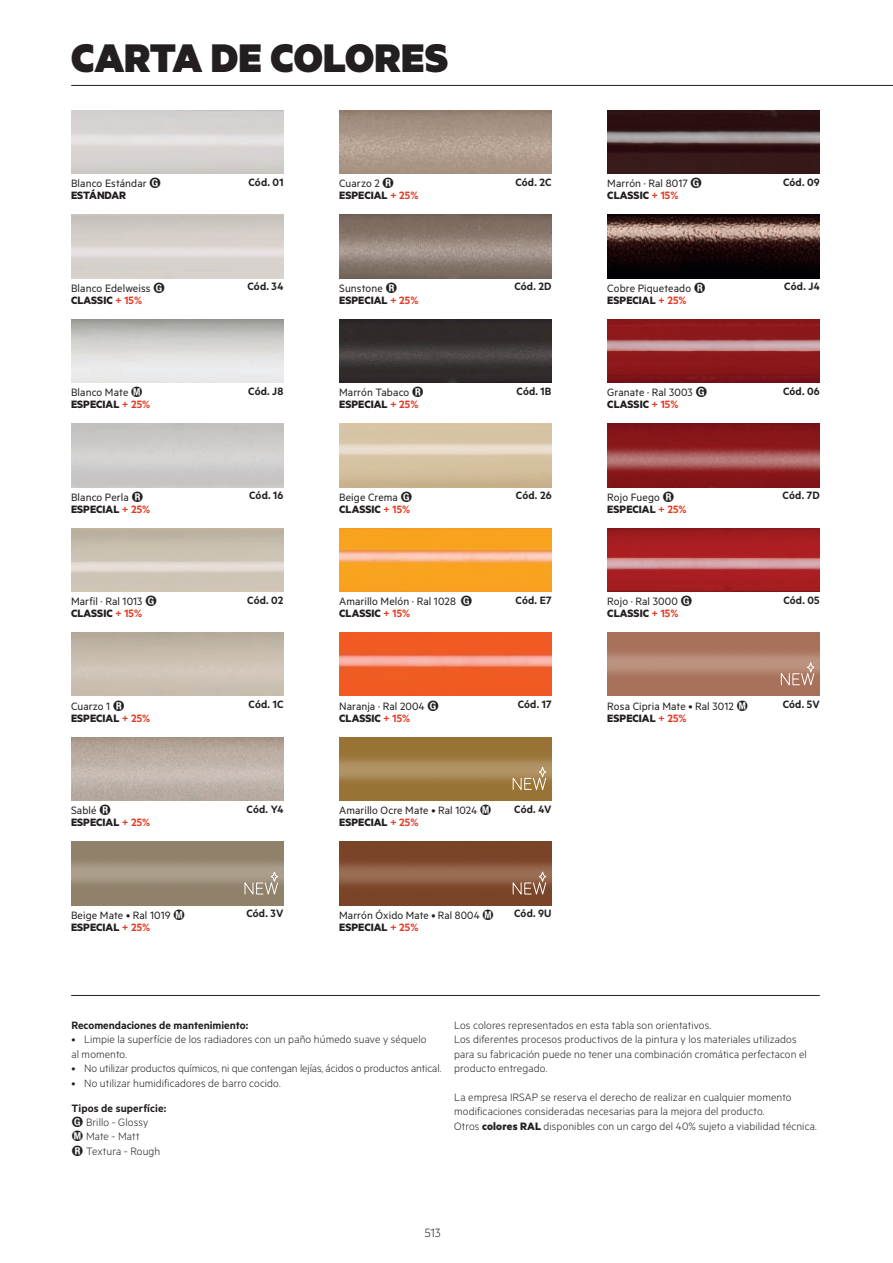
<style>
.page{position:relative;width:893px;height:1263px;background:#fff}
.page>*{position:absolute;margin:0;border:0;box-sizing:border-box;transform-origin:0 0}
.t1{font:900 45px "Metric";letter-spacing:-.005em;color:#231f20}
.t2{font:300 13.5px "Metric";color:#231f20}
.t3{font:300 12px/14.4px "Metric";letter-spacing:.01em;color:#231f20}
.t4{font:12px/12px "Metric";letter-spacing:.01em;color:#231f20}
.t5{font:600 12px "Metric";letter-spacing:.005em;color:#231f20}
.t6{font:700 12px/12px "Metric";color:#231f20}
.s1{font-weight:400}
.s2{font-weight:600;color:#e53922}
.s3{font-weight:700}
</style>
<div class="page">
<hr style="left:71px;top:85px;width:822px;height:1px;background:#231f20">
<hr style="left:71px;top:995px;width:749px;height:1px;background:#231f20">
<img style="left:607px;top:110px;width:212px;height:64px">
<img style="left:607px;top:215px;width:212px;height:63px">
<img style="left:607px;top:319px;width:212px;height:63px">
<img style="left:607px;top:528px;width:212px;height:63px">
<img style="left:607px;top:633px;width:212px;height:63px">
<img style="left:607px;top:424px;width:212px;height:63px">
<svg style="left:781px;top:661px;width:34px;height:27px"></svg>
<svg style="left:71px;top:110px;width:212px;height:64px;background:#d7d3d1"></svg>
<svg style="left:71px;top:215px;width:212px;height:64px;background:#d5d0cb"></svg>
<svg style="left:71px;top:319px;width:212px;height:64px;background:#d3d3d1"></svg>
<svg style="left:71px;top:424px;width:212px;height:64px;background:#cbc9c8"></svg>
<svg style="left:71px;top:528px;width:212px;height:64px;background:#ccc3b4"></svg>
<svg style="left:71px;top:633px;width:212px;height:63px;background:#c6bcae"></svg>
<svg style="left:71px;top:737px;width:212px;height:64px;background:#bbaea3"></svg>
<svg style="left:71px;top:842px;width:212px;height:64px;background:#988a75"></svg>
<svg style="left:339px;top:110px;width:212px;height:64px;background:#a99686"></svg>
<svg style="left:339px;top:215px;width:212px;height:64px;background:#8a7a70"></svg>
<svg style="left:339px;top:319px;width:212px;height:64px;background:#363131"></svg>
<svg style="left:339px;top:424px;width:212px;height:64px;background:#d6c3a4"></svg>
<svg style="left:339px;top:528px;width:212px;height:64px;background:#f8a635"></svg>
<svg style="left:339px;top:633px;width:212px;height:63px;background:#f06738"></svg>
<svg style="left:339px;top:737px;width:212px;height:64px;background:#a07d44"></svg>
<svg style="left:339px;top:842px;width:212px;height:64px;background:#835035"></svg>
<h1 class="t1" style="left:71px;top:29px;width:378px">CARTA DE COLORES</h1>
<p class="t4" style="left:71px;top:177px;width:77px">Blanco Estándar</p>
<p class="t6" style="left:71px;top:189px;width:57px">ESTÁNDAR</p>
<p class="t5" style="left:248px;top:175px;width:37px">Cód. 01</p>
<p class="t6" style="left:339px;top:177px;width:81px"><span class="s1">Cuarzo 2<br></span>ESPECIAL <span class="s2">+ 25%</span></p>
<p class="t5" style="left:515px;top:175px;width:38px">Cód. 2C</p>
<p class="t4" style="left:607px;top:177px;width:82px">Marrón · Ral 8017<br><span class="s3">CLASSIC</span> <span class="s2">+ 15%</span></p>
<p class="t5" style="left:783px;top:175px;width:38px">Cód. 09</p>
<p class="t4" style="left:71px;top:282px;width:81px">Blanco Edelweiss<br><span class="s3">CLASSIC</span> <span class="s2">+ 15%</span></p>
<p class="t5" style="left:247px;top:279px;width:38px">Cód. 34</p>
<p class="t4" style="left:339px;top:282px;width:81px">Sunstone<br><span class="s3">ESPECIAL</span> <span class="s2">+ 25%</span></p>
<p class="t5" style="left:514px;top:279px;width:39px">Cód. 2D</p>
<p class="t4" style="left:607px;top:282px;width:85px">Cobre Piqueteado<br><span class="s3">ESPECIAL</span> <span class="s2">+ 25%</span></p>
<p class="t5" style="left:784px;top:279px;width:37px">Cód. J4</p>
<p class="t4" style="left:71px;top:386px;width:81px">Blanco Mate<br><span class="s3">ESPECIAL</span> <span class="s2">+ 25%</span></p>
<p class="t5" style="left:248px;top:384px;width:37px">Cód. J8</p>
<p class="t4" style="left:339px;top:386px;width:81px">Marrón Tabaco<br><span class="s3">ESPECIAL</span> <span class="s2">+ 25%</span></p>
<p class="t5" style="left:516px;top:384px;width:37px">Cód. 1B</p>
<p class="t4" style="left:607px;top:386px;width:87px">Granate · Ral 3003<br><span class="s3">CLASSIC</span> <span class="s2">+ 15%</span></p>
<p class="t5" style="left:783px;top:384px;width:38px">Cód. 06</p>
<p class="t4" style="left:71px;top:491px;width:81px">Blanco Perla<br><span class="s3">ESPECIAL</span> <span class="s2">+ 25%</span></p>
<p class="t5" style="left:249px;top:488px;width:36px">Cód. 16</p>
<p class="t4" style="left:339px;top:491px;width:73px">Beige Crema<br><span class="s3">CLASSIC</span> <span class="s2">+ 15%</span></p>
<p class="t5" style="left:516px;top:488px;width:37px">Cód. 26</p>
<p class="t4" style="left:607px;top:491px;width:81px">Rojo Fuego<br><span class="s3">ESPECIAL</span> <span class="s2">+ 25%</span></p>
<p class="t5" style="left:783px;top:488px;width:39px">Cód. 7D</p>
<p class="t4" style="left:71px;top:595px;width:73px">Marfil · Ral 1013<br><span class="s3">CLASSIC</span> <span class="s2">+ 15%</span></p>
<p class="t5" style="left:247px;top:593px;width:38px">Cód. 02</p>
<p class="t4" style="left:339px;top:595px;width:118px">Amarillo Melón · Ral 1028<br><span class="s3">CLASSIC</span> <span class="s2">+ 15%</span></p>
<p class="t5" style="left:516px;top:593px;width:38px">Cód. E7</p>
<p class="t4" style="left:607px;top:595px;width:73px">Rojo · Ral 3000<br><span class="s3">CLASSIC</span> <span class="s2">+ 15%</span></p>
<p class="t5" style="left:783px;top:593px;width:38px">Cód. 05</p>
<p class="t6" style="left:71px;top:700px;width:81px"><span class="s1">Cuarzo 1<br></span>ESPECIAL <span class="s2">+ 25%</span></p>
<p class="t5" style="left:249px;top:697px;width:36px">Cód. 1C</p>
<p class="t4" style="left:339px;top:700px;width:87px">Naranja · Ral 2004<br><span class="s3">CLASSIC</span> <span class="s2">+ 15%</span></p>
<p class="t5" style="left:518px;top:697px;width:35px">Cód. 17</p>
<p class="t4" style="left:607px;top:700px;width:128px">Rosa Cipria Mate • Ral 3012<br><span class="s3">ESPECIAL</span> <span class="s2">+ 25%</span></p>
<p class="t5" style="left:783px;top:697px;width:39px">Cód. 5V</p>
<p class="t6" style="left:71px;top:804px;width:81px"><span class="s1">Sablé<br></span>ESPECIAL <span class="s2">+ 25%</span></p>
<p class="t5" style="left:247px;top:802px;width:38px">Cód. Y4</p>
<p class="t4" style="left:339px;top:804px;width:140px">Amarillo Ocre Mate • Ral 1024<br><span class="s3">ESPECIAL</span> <span class="s2">+ 25%</span></p>
<p class="t5" style="left:514px;top:802px;width:39px">Cód. 4V</p>
<p class="t4" style="left:71px;top:909px;width:101px">Beige Mate • Ral 1019<br><span class="s3">ESPECIAL</span> <span class="s2">+ 25%</span></p>
<p class="t5" style="left:246px;top:906px;width:39px">Cód. 3V</p>
<p class="t4" style="left:339px;top:909px;width:142px">Marrón Óxido Mate • Ral 8004<br><span class="s3">ESPECIAL</span> <span class="s2">+ 25%</span></p>
<p class="t5" style="left:514px;top:906px;width:39px">Cód. 9U</p>
<p class="t5" style="left:71px;top:1018px;width:178px">Recomendaciones de mantenimiento:</p>
<p class="t3" style="left:71px;top:1032px;width:357px">• Limpie la superfície de los radiadores con un paño húmedo suave y séquelo al momento.</p>
<p class="t3" style="left:71px;top:1061px;width:372px">• No utilizar productos químicos, ni que contengan lejías, ácidos o productos antical.</p>
<p class="t3" style="left:71px;top:1075px;width:211px">• No utilizar humidificadores de barro cocido.</p>
<p class="t5" style="left:71px;top:1100px;width:96px">Tipos de superfície:</p>
<p class="t3" style="left:86px;top:1114px;width:76px">Brillo - Glossy<br>Mate - Matt<br>Textura - Rough</p>
<p class="t3" style="left:454px;top:1017px;width:354px">Los colores representados en esta tabla son orientativos.<br>Los diferentes procesos productivos de la pintura y los materiales utilizados para su fabricación puede no tener una combinación cromática perfectacon el producto entregado.</p>
<p class="t3" style="left:454px;top:1089px;width:364px">La empresa IRSAP se reserva el derecho de realizar en cualquier momento modificaciones consideradas necesarias para la mejora del producto.<br>Otros <span class="s3">colores RAL</span> disponibles con un cargo del 40% sujeto a viabilidad técnica.</p>
<p class="t2" style="left:425px;top:1225px;width:17px">513</p>
</div>
